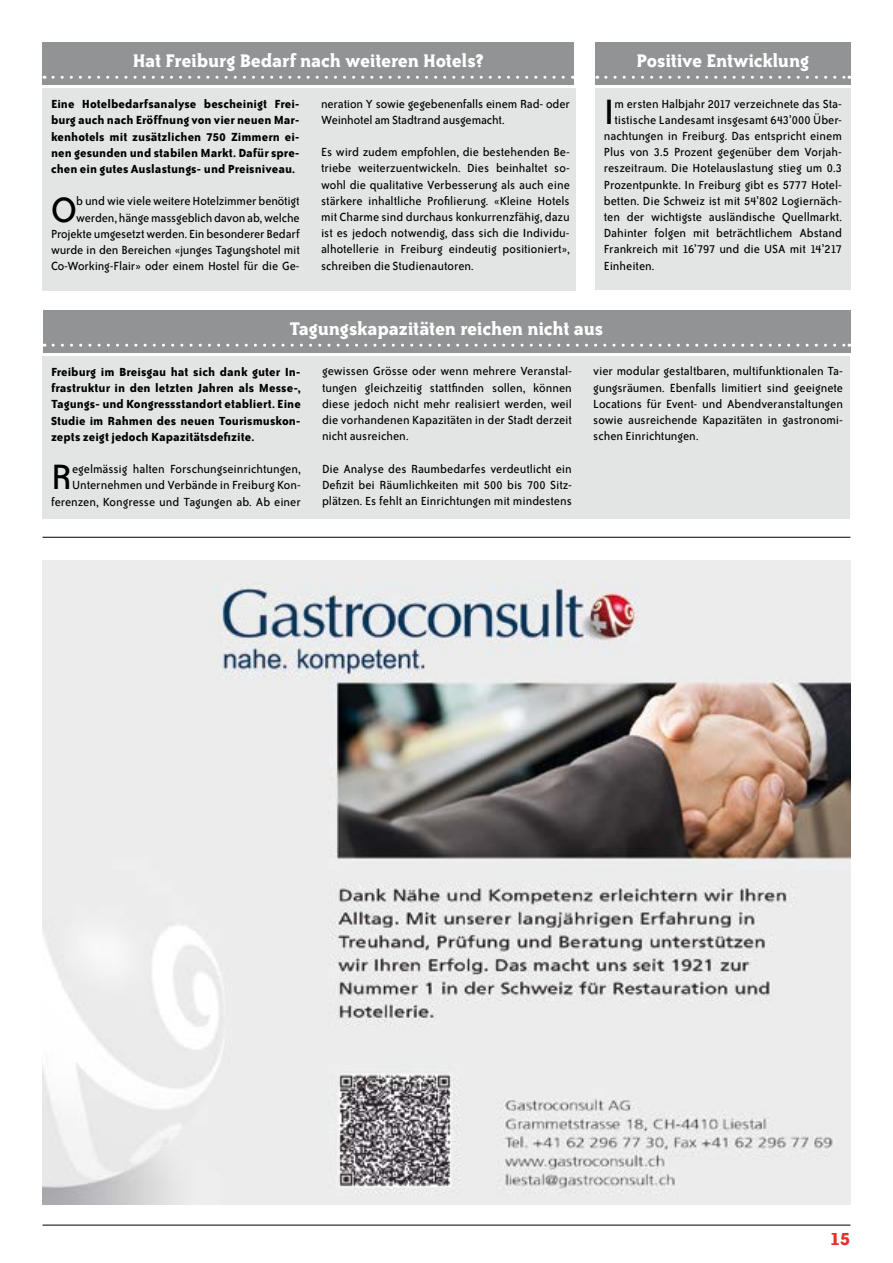
<style>
.page{position:relative;width:893px;height:1263px;background:#fff}
.page>*{position:absolute;margin:0;border:0;box-sizing:border-box;transform-origin:0 0}
.t1{font:40.5px "Bailey Sans ITC";color:#000}
.t2{font:700 21px "Bailey Quad ITC";letter-spacing:-.01em;color:#fff}
.t3{font:700 21px "Bailey Sans ITC";color:#e4312b}
.t4{font:13.5px/16.2px "Bailey Sans ITC";letter-spacing:-.005em;color:#000;text-align:justify}
.t5{font:700 13.5px/16.2px "Bailey Sans ITC";letter-spacing:.005em;color:#000;text-align:justify}
</style>
<div class="page">
<img style="left:43px;top:560px;width:807px;height:644px">
<hr style="left:43px;top:537px;width:807px;height:1px;background:#000">
<hr style="left:43px;top:1225px;width:807px;height:1px;background:#000">
<div style="left:43px;top:89px;width:533px;height:202px;background:#e3e4e4"></div>
<div style="left:43px;top:357px;width:807px;height:162px;background:#e3e4e4"></div>
<div style="left:43px;top:43px;width:531px;height:42px;background:#929395"></div>
<div style="left:43px;top:310px;width:807px;height:43px;background:#929395"></div>
<svg style="left:53px;top:76px;width:521px;height:3px"></svg>
<svg style="left:53px;top:344px;width:797px;height:3px"></svg>
<div style="left:595px;top:89px;width:255px;height:201px;background:#e3e4e4"></div>
<div style="left:595px;top:43px;width:255px;height:42px;background:#929395"></div>
<svg style="left:606px;top:76px;width:244px;height:3px"></svg>
<h2 class="t2" style="left:133px;top:49px;width:353px">Hat Freiburg Bedarf nach weiteren Hotels?</h2>
<p class="t5" style="left:51px;top:96px;width:250px">Eine Hotelbedarfsanalyse bescheinigt Frei&shy;burg auch nach Eröffnung von vier neuen Mar&shy;kenhotels mit zusätzlichen 750 Zimmern ei&shy;nen gesunden und stabilen Markt. Dafür spre&shy;chen ein gutes Auslastungs- und Preisniveau.</p>
<h1 class="t1" style="left:51px;top:188px;width:27px">O</h1>
<p class="t4" style="left:51px;top:193px;width:250px;text-align:right">b und wie viele weitere Hotelzimmer benötigt werden, hänge massgeblich davon ab, welche Projekte umgesetzt werden. Ein besonderer Bedarf wurde in den Bereichen «junges Tagungshotel mit Co-Working-Flair» oder einem Hostel für die Ge-</p>
<p class="t4" style="left:321px;top:96px;width:250px">neration Y sowie gegebenenfalls einem Rad- oder<br>Weinhotel am Stadtrand ausgemacht.</p>
<p class="t4" style="left:321px;top:144px;width:250px">Es wird zudem empfohlen, die bestehenden Be&shy;triebe weiterzuentwickeln. Dies beinhaltet so&shy;wohl die qualitative Verbesserung als auch eine stärkere inhaltliche Profilierung. «Kleine Hotels mit Charme sind durchaus konkurrenzfähig, dazu ist es jedoch notwendig, dass sich die Individu&shy;alhotellerie in Freiburg eindeutig positioniert», schreiben die Studienautoren.</p>
<h2 class="t2" style="left:636px;top:49px;width:174px">Positive Entwicklung</h2>
<h1 class="t1" style="left:604px;top:90px;width:12px">I</h1>
<p class="t4" style="left:615px;top:96px;width:229px">m ersten Halbjahr 2017 verzeichnete das Sta-</p>
<p class="t4" style="left:615px;top:112px;width:229px">tistische Landesamt insgesamt 643’000 Über-</p>
<p class="t4" style="left:604px;top:128px;width:240px">nachtungen in Freiburg. Das entspricht einem</p>
<p class="t4" style="left:604px;top:144px;width:240px">Plus von 3.5 Prozent gegenüber dem Vorjah-</p>
<p class="t4" style="left:604px;top:160px;width:240px">reszeitraum. Die Hotelauslastung stieg um 0.3</p>
<p class="t4" style="left:604px;top:177px;width:240px">Prozentpunkte. In Freiburg gibt es 5777 Hotel-</p>
<p class="t4" style="left:604px;top:193px;width:240px">betten. Die Schweiz ist mit 54’802 Logiernäch-</p>
<p class="t4" style="left:604px;top:209px;width:240px">ten der wichtigste ausländische Quellmarkt.</p>
<p class="t4" style="left:604px;top:225px;width:240px">Dahinter folgen mit beträchtlichem Abstand</p>
<p class="t4" style="left:604px;top:241px;width:240px">Frankreich mit 16’797 und die USA mit 14’217</p>
<p class="t4" style="left:604px;top:258px;width:52px">Einheiten.</p>
<h2 class="t2" style="left:289px;top:317px;width:316px">Tagungskapazitäten reichen nicht aus</h2>
<p class="t5" style="left:51px;top:364px;width:251px">Freiburg im Breisgau hat sich dank guter In&shy;frastruktur in den letzten Jahren als Messe-, Tagungs- und Kongressstandort etabliert. Eine Studie im Rahmen des neuen Tourismuskon&shy;zepts zeigt jedoch Kapazitätsdefizite.</p>
<h1 class="t1" style="left:51px;top:456px;width:23px">R</h1>
<p class="t4" style="left:51px;top:461px;width:251px;text-align:right">egelmässig halten Forschungseinrichtungen,<br>Unternehmen und Verbände in Freiburg Kon&shy;ferenzen, Kongresse und Tagungen ab. Ab einer</p>
<p class="t4" style="left:322px;top:363px;width:251px">gewissen Grösse oder wenn mehrere Veranstal&shy;tungen gleichzeitig stattfinden sollen, können diese jedoch nicht mehr realisiert werden, weil die vorhandenen Kapazitäten in der Stadt derzeit nicht ausreichen.</p>
<p class="t4" style="left:322px;top:461px;width:251px">Die Analyse des Raumbedarfes verdeutlicht ein Defizit bei Räumlichkeiten mit 500 bis 700 Sitz&shy;plätzen. Es fehlt an Einrichtungen mit mindestens</p>
<p class="t4" style="left:593px;top:363px;width:251px">vier modular gestaltbaren, multifunktionalen Ta&shy;gungsräumen. Ebenfalls limitiert sind geeignete Locations für Event- und Abendveranstaltungen sowie ausreichende Kapazitäten in gastronomi&shy;schen Einrichtungen.</p>
<h2 class="t3" style="left:830px;top:1228px;width:22px">15</h2>
</div>
